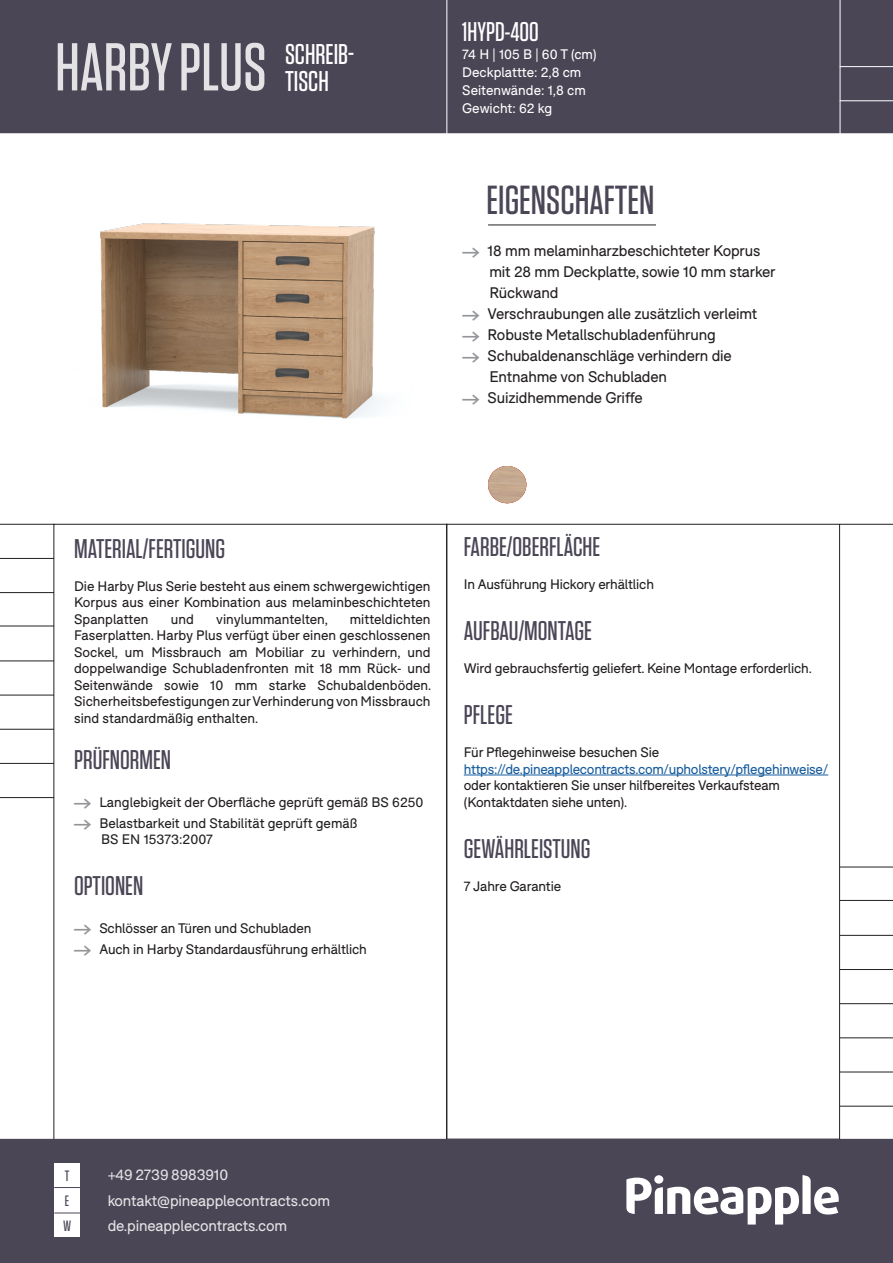
<style>
.page{position:relative;width:893px;height:1263px;background:#fff}
.page>*{position:absolute;margin:0;border:0;box-sizing:border-box;transform-origin:0 0}
.t1{font:500 67.5px "Tungsten";color:#fff}
.t2{font:500 40.5px "Tungsten";color:#4b4656}
.body_1_BLACK{font:500 28.5px "Tungsten";color:#fff}
.t3{font:500 27px "Tungsten";color:#4b4656}
.t4{font:500 27px "Tungsten";color:#fff}
.t5{font:15px/21px "F37 Bolton";letter-spacing:-.01em;color:#231f20}
.t6{font:15px "F37 Bolton";letter-spacing:-.01em;color:#fff}
.t7{font:500 15px "Tungsten";color:#4b4656}
.t8{font:13.5px/16.5px "F37 Bolton";letter-spacing:-.01em;color:#231f20;text-align:justify}
.t9{font:13.5px "F37 Bolton";color:#fff}
.t10{font:13.5px "F37 Bolton";letter-spacing:-.02em;color:#175d9e}
.s1{font-family:"Pinearrow";color:#939598}
.s2{font-family:"Pinearrow";font-size:15px;color:#939598}
</style>
<div class="page">
<div style="left:1px;top:1px;width:891px;height:131px;background:#4b4656"></div>
<div style="left:0;top:0;width:893px;height:133px;border:2px solid #4b4656"></div>
<div style="left:1px;top:1139px;width:891px;height:123px;background:#4b4656"></div>
<div style="left:0;top:1139px;width:893px;height:124px;border:2px solid #4b4656"></div>
<img style="left:100px;top:223px;width:280px;height:196px">
<hr style="left:840px;top:867px;width:53px;height:1px;background:#231f20">
<hr style="left:840px;top:1003px;width:53px;height:1px;background:#231f20">
<hr style="left:840px;top:935px;width:53px;height:1px;background:#231f20">
<hr style="left:840px;top:1072px;width:53px;height:1px;background:#231f20">
<hr style="left:840px;top:1037px;width:53px;height:1px;background:#231f20">
<hr style="left:840px;top:969px;width:53px;height:1px;background:#231f20">
<hr style="left:840px;top:1106px;width:53px;height:1px;background:#231f20">
<hr style="left:464px;top:775px;width:364px;height:1px;background:#175d9e">
<hr style="left:840px;top:900px;width:53px;height:1px;background:#231f20">
<svg style="left:626px;top:1175px;width:213px;height:49px"></svg>
<div style="left:654px;top:1175px;width:9px;height:9px;background:#fff;border-radius:50%"></div>
<div style="left:54px;top:1162px;width:26px;height:25px;background:#fff"></div>
<div style="left:54px;top:1187px;width:26px;height:25px;background:#fff"></div>
<svg style="left:54px;top:1187px;width:26px;height:1px"></svg>
<hr style="left:840px;top:524px;width:53px;height:1px;background:#231f20">
<hr style="left:488px;top:225px;width:168px;height:1px;background:#231f20">
<hr style="left:840px;top:0;width:1px;height:135px;background:#fff">
<hr style="left:840px;top:66px;width:53px;height:1px;background:#fff">
<hr style="left:840px;top:100px;width:53px;height:1px;background:#fff">
<hr style="left:446px;top:0;width:1px;height:134px;background:#fff">
<hr style="left:0;top:592px;width:54px;height:1px;background:#231f20">
<hr style="left:0;top:729px;width:54px;height:1px;background:#231f20">
<hr style="left:0;top:660px;width:54px;height:1px;background:#231f20">
<hr style="left:0;top:524px;width:54px;height:1px;background:#231f20">
<hr style="left:0;top:797px;width:54px;height:1px;background:#231f20">
<hr style="left:0;top:763px;width:54px;height:1px;background:#231f20">
<hr style="left:0;top:695px;width:54px;height:1px;background:#231f20">
<hr style="left:0;top:558px;width:54px;height:1px;background:#231f20">
<hr style="left:0;top:626px;width:54px;height:1px;background:#231f20">
<div style="left:54px;top:1212px;width:26px;height:25px;background:#fff"></div>
<svg style="left:54px;top:1212px;width:26px;height:1px"></svg>
<img style="left:488px;top:466px;width:38px;height:37px">
<h1 class="t1" style="left:55px;top:32px;width:213px">HARBY PLUS</h1>
<p class="body_1_BLACK" style="left:285px;top:39px;width:71px">SCHREIB-</p>
<p class="body_1_BLACK" style="left:285px;top:66px;width:45px">TISCH</p>
<p class="t4" style="left:462px;top:18px;width:78px">1HYPD-400</p>
<p class="t9" style="left:462px;top:47px;width:136px">74 H | 105 B | 60 T (cm)</p>
<p class="t9" style="left:462px;top:65px;width:121px">Deckplattte: 2,8 cm</p>
<p class="t9" style="left:462px;top:83px;width:125px">Seitenwände: 1,8 cm</p>
<p class="t9" style="left:462px;top:101px;width:92px">Gewicht: 62 kg</p>
<p class="t2" style="left:487px;top:178px;width:169px">EIGENSCHAFTEN</p>
<p class="t5" style="left:489px;top:240px;width:288px;text-indent:-27px"><span class="s1">A</span> 18 mm melaminharzbeschichteter Koprus mit 28 mm Deckplatte, sowie 10 mm starker<br>Rückwand</p>
<p class="t5" style="left:462px;top:303px;width:296px"><span class="s1">A</span> Verschraubungen alle zusätzlich verleimt</p>
<p class="t5" style="left:462px;top:324px;width:255px"><span class="s1">A</span> Robuste Metallschubladenführung</p>
<p class="t5" style="left:489px;top:345px;width:244px;text-indent:-27px"><span class="s1">A</span> Schubaldenanschläge verhindern die<br>Entnahme von Schubladen</p>
<p class="t5" style="left:462px;top:387px;width:182px"><span class="s1">A</span> Suizidhemmende Griffe</p>
<p class="t3" style="left:74px;top:534px;width:152px">MATERIAL/FERTIGUNG</p>
<p class="t8" style="left:74px;top:578px;width:358px">Die Harby Plus Serie besteht aus einem schwergewichtigen Korpus aus einer Kombination aus melaminbeschichteten Spanplatten</p>
<p class="t8" style="left:74px;top:611px;width:359px;text-indent:276px">mitteldichten Faserplatten. Harby Plus verfügt über einen geschlossenen Sockel, um Missbrauch am Mobiliar zu verhindern, und doppelwandige Schubladenfronten mit 18 mm Rück- und Seitenwände sowie 10 mm starke Schubaldenböden.<br>Sicherheitsbefestigungen zur Verhinderung von Missbrauch sind standardmäßig enthalten.</p>
<p class="t3" style="left:74px;top:746px;width:98px">PRÜFNORMEN</p>
<p class="t8" style="left:74px;top:794px;width:351px"><span class="s2">A</span> Langlebigkeit der Oberfläche geprüft gemäß BS 6250</p>
<p class="t8" style="left:101px;top:815px;width:258px;text-indent:-27px"><span class="s2">A</span> Belastbarkeit und Stabilität geprüft gemäß<br>BS EN 15373:2007</p>
<p class="t3" style="left:74px;top:872px;width:71px">OPTIONEN</p>
<p class="t8" style="left:74px;top:920px;width:239px"><span class="s2">A</span> Schlösser an Türen und Schubladen</p>
<p class="t8" style="left:74px;top:941px;width:294px"><span class="s2">A</span> Auch in Harby Standardausführung erhältlich</p>
<p class="t8" style="left:171px;top:611px;width:25px">und</p>
<p class="t8" style="left:216px;top:611px;width:113px">vinylummantelten,</p>
<p class="t3" style="left:464px;top:533px;width:138px">FARBE/OBERFLÄCHE</p>
<p class="t8" style="left:464px;top:576px;width:192px">In Ausführung Hickory erhältlich</p>
<p class="t3" style="left:464px;top:617px;width:130px">AUFBAU/MONTAGE</p>
<p class="t8" style="left:464px;top:660px;width:350px">Wird gebrauchsfertig geliefert. Keine Montage erforderlich.</p>
<p class="t3" style="left:464px;top:701px;width:51px">PFLEGE</p>
<p class="t8" style="left:464px;top:744px;width:197px">Für Pflegehinweise besuchen Sie</p>
<p class="t10" style="left:464px;top:761px;width:366px">https://de.pineapplecontracts.com/upholstery/pflegehinweise/</p>
<p class="t8" style="left:464px;top:777px;width:318px">oder kontaktieren Sie unser hilfbereites Verkaufsteam</p>
<p class="t8" style="left:464px;top:794px;width:165px">(Kontaktdaten siehe unten).</p>
<p class="t3" style="left:464px;top:834px;width:128px">GEWÄHRLEISTUNG</p>
<p class="t8" style="left:464px;top:878px;width:99px">7 Jahre Garantie</p>
<p class="t7" style="left:65px;top:1168px;width:6px">T</p>
<p class="t6" style="left:107px;top:1166px;width:122px">+49 2739 8983910</p>
<p class="t7" style="left:65px;top:1193px;width:6px">E</p>
<p class="t6" style="left:107px;top:1191px;width:224px">kontakt@pineapplecontracts.com</p>
<p class="t7" style="left:63px;top:1218px;width:10px">W</p>
<p class="t6" style="left:107px;top:1217px;width:181px">de.pineapplecontracts.com</p>
</div>
